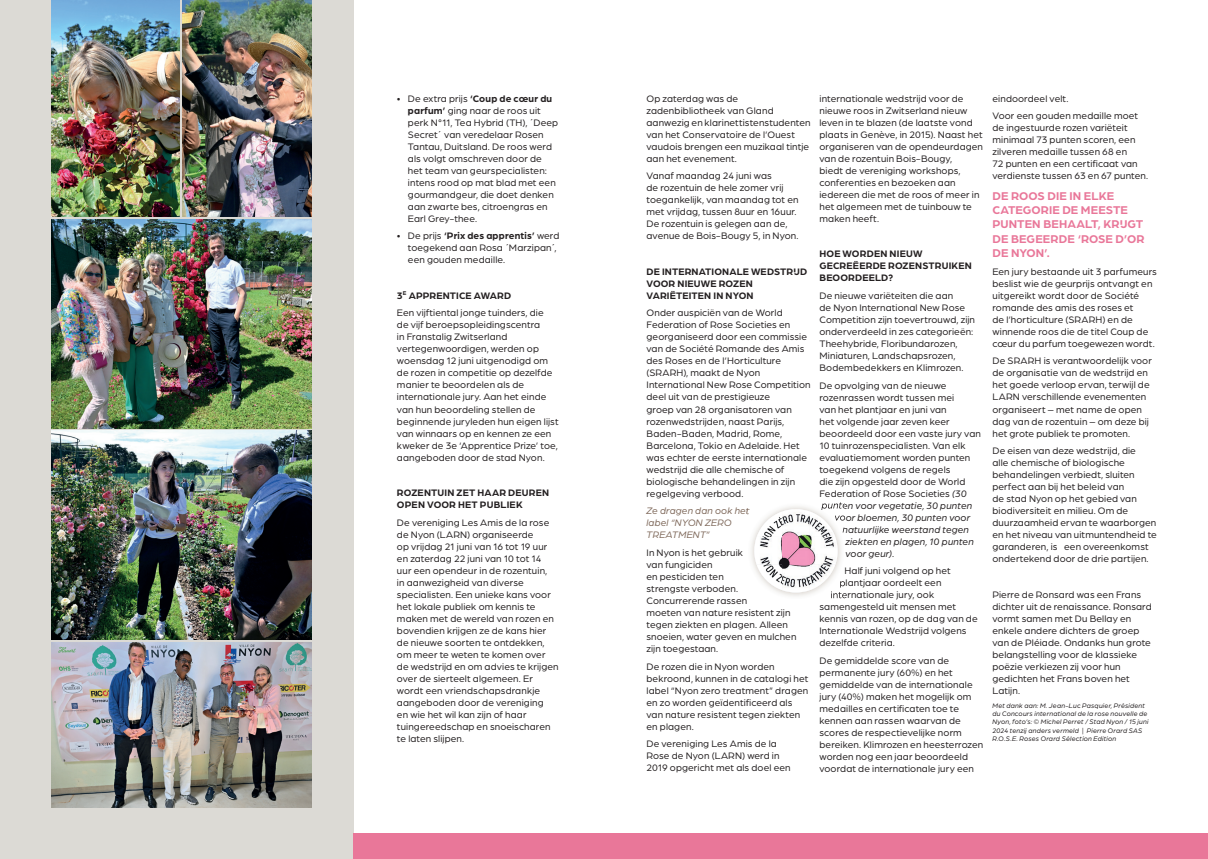
<style>
.page{position:relative;width:1208px;height:859px;background:#fff}
.page>*{position:absolute;margin:0;border:0;box-sizing:border-box;transform-origin:0 0}
.t1{font:700 12px/14.4px "Arboria";letter-spacing:.005em;color:#e97799}
.t2{font:10px/12px "Arboria";letter-spacing:.01em;color:#231f20}
.t3{font:700 10px/12px "Arboria";letter-spacing:.015em;color:#231f20}
.t4{font:italic 10px "Arboria";letter-spacing:.01em;color:#231f20}
.t5{font:italic 10px/12px "Arboria";letter-spacing:.01em;color:#7f695b}
.t6{font:italic 7px/8.4px "Arboria";letter-spacing:.02em;color:#231f20}
.s1{font-weight:700}
.s2{font-style:italic}
.s3{font-style:normal}
</style>
<div class="page">
<div style="left:0;top:0;width:353px;height:859px;background:#dcdad5"></div>
<img style="left:51px;top:431px;width:261px;height:208px">
<img style="left:749px;top:506px;width:92px;height:90px">
<img style="left:821px;top:502px;width:23px;height:8px">
<svg style="left:835px;top:514px;width:9px;height:20px"></svg>
<svg style="left:831px;top:579px;width:13px;height:20px"></svg>
<img style="left:756px;top:511px;width:26px;height:26px">
<img style="left:782px;top:509px;width:28px;height:28px">
<img style="left:810px;top:511px;width:25px;height:26px">
<img style="left:754px;top:537px;width:83px;height:28px">
<img style="left:756px;top:565px;width:26px;height:25px">
<img style="left:782px;top:565px;width:28px;height:27px">
<img style="left:810px;top:565px;width:25px;height:25px">
<img style="left:51px;top:0;width:129px;height:217px">
<img style="left:51px;top:642px;width:261px;height:166px">
<img style="left:183px;top:0;width:129px;height:217px">
<img style="left:51px;top:220px;width:261px;height:208px">
<div style="left:353px;top:833px;width:855px;height:26px;background:#e97799"></div>
<p class="t2" style="left:408px;top:92px;width:152px;text-indent:-11px">• De extra prĳs <span class="s1">‘Coup de cœur du parfum’</span> ging naar de roos uit perk N°11, Tea Hybrid (TH), ´Deep<br>Secret´ van veredelaar Rosen<br>Tantau, Duitsland. De roos werd als volgt omschreven door de het team van geurspecialisten: intens rood op mat blad met een gourmandgeur, die doet denken aan zwarte bes, citroengras en<br>Earl Grey-thee.</p>
<p class="t2" style="left:408px;top:230px;width:153px;text-indent:-11px">• De prĳs <span class="s1">‘Prix des apprentis’</span> werd toegekend aan Rosa ´Marzipan´, een gouden medaille.</p>
<p class="t2" style="left:397px;top:286px;width:148px;line-height:17.7px"><span class="s1">3</span><sup>E</sup> <span class="s1">APPRENTICE AWARD<br></span>Een vĳftiental jonge tuinders, die</p>
<p class="t2" style="left:397px;top:319px;width:163px">de vĳf beroepsopleidingscentra<br>in Franstalig Zwitserland vertegenwoordigen, werden op woensdag 12 juni uitgenodigd om de rozen in competitie op dezelfde manier te beoordelen als de internationale jury. Aan het einde van hun beoordeling stellen de beginnende juryleden hun eigen lĳst van winnaars op en kennen ze een kweker de 3e ‘Apprentice Prize’ toe, aangeboden door de stad Nyon.</p>
<p class="t3" style="left:397px;top:486px;width:154px">ROZENTUIN ZET HAAR DEUREN<br>OPEN VOOR HET PUBLIEK</p>
<p class="t2" style="left:397px;top:516px;width:163px">De vereniging Les Amis de la rose de Nyon (LARN) organiseerde<br>op vrĳdag 21 juni van 16 tot 19 uur en zaterdag 22 juni van 10 tot 14<br>uur een opendeur in de rozentuin,<br>in aanwezigheid van diverse specialisten. Een unieke kans voor het lokale publiek om kennis te maken met de wereld van rozen en bovendien krĳgen ze de kans hier de nieuwe soorten te ontdekken, om meer te weten te komen over de wedstrĳd en om advies te krĳgen over de sierteelt algemeen. Er wordt een vriendschapsdrankje aangeboden door de vereniging<br>en wie het wil kan zĳn of haar tuingereedschap en snoeischaren te laten slĳpen.</p>
<p class="t2" style="left:646px;top:92px;width:165px">Op zaterdag was de zadenbibliotheek van Gland aanwezig en klarinettistenstudenten van het Conservatoire de l’Ouest vaudois brengen een muzikaal tintje aan het evenement.</p>
<p class="t2" style="left:646px;top:170px;width:154px">Vanaf maandag 24 juni was<br>de rozentuin de hele zomer vrĳ toegankelĳk, van maandag tot en met vrĳdag, tussen 8uur en 16uur.<br>De rozentuin is gelegen aan de, avenue de Bois-Bougy 5, in Nyon.</p>
<p class="t3" style="left:646px;top:265px;width:162px">DE INTERNATIONALE WEDSTRĲD<br>VOOR NIEUWE ROZEN<br>VARIËTEITEN IN NYON</p>
<p class="t2" style="left:646px;top:307px;width:165px">Onder auspiciën van de World<br>Federation of Rose Societies en georganiseerd door een commissie van de Société Romande des Amis des Roses en de l’Horticulture (SRARH), maakt de Nyon<br>International New Rose Competition deel uit van de prestigieuze<br>groep van 28 organisatoren van rozenwedstrĳden, naast Parĳs,<br>Baden-Baden, Madrid, Rome,<br>Barcelona, Tokio en Adelaide. Het was echter de eerste internationale wedstrĳd die alle chemische of biologische behandelingen in zĳn regelgeving verbood.</p>
<p class="t5" style="left:646px;top:504px;width:104px">Ze dragen dan ook het label “NYON ZERO<br>TREATMENT”</p>
<p class="t2" style="left:646px;top:546px;width:151px">In Nyon is het gebruik<br>van fungiciden<br>en pesticiden ten<br>strengste verboden.<br>Concurrerende rassen<br>moeten van nature resistent zĳn tegen ziekten en plagen. Alleen snoeien, water geven en mulchen zĳn toegestaan.</p>
<p class="t2" style="left:646px;top:660px;width:163px">De rozen die in Nyon worden bekroond, kunnen in de catalogi het label “Nyon zero treatment” dragen en zo worden geïdentificeerd als van nature resistent tegen ziekten en plagen.</p>
<p class="t2" style="left:646px;top:737px;width:146px">De vereniging Les Amis de la<br>Rose de Nyon (LARN) werd in<br>2019 opgericht met als doel een</p>
<p class="t2" style="left:819px;top:92px;width:165px">internationale wedstrĳd voor de nieuwe roos in Zwitserland nieuw leven in te blazen (de laatste vond plaats in Genève, in 2015). Naast het organiseren van de opendeurdagen van de rozentuin Bois-Bougy,<br>biedt de vereniging workshops, conferenties en bezoeken aan iedereen die met de roos of meer in het algemeen met de tuinbouw te maken heeft.</p>
<p class="t3" style="left:819px;top:247px;width:154px">HOE WORDEN NIEUW<br>GECREËERDE ROZENSTRUIKEN<br>BEOORDEELD?</p>
<p class="t2" style="left:819px;top:289px;width:157px">De nieuwe variëteiten die aan<br>de Nyon International New Rose<br>Competition zĳn toevertrouwd, zĳn onderverdeeld in zes categorieën:<br>Theehybride, Floribundarozen,<br>Miniaturen, Landschapsrozen,<br>Bodembedekkers en Klimrozen.</p>
<p class="t2" style="left:819px;top:379px;width:128px">De opvolging van de nieuwe</p>
<p class="t2" style="left:819px;top:391px;width:136px">rozenrassen wordt tussen mei</p>
<p class="t2" style="left:819px;top:403px;width:129px">van het plantjaar en juni van</p>
<p class="t2" style="left:819px;top:415px;width:132px">het volgende jaar zeven keer</p>
<p class="t2" style="left:819px;top:427px;width:163px">beoordeeld door een vaste jury van</p>
<p class="t2" style="left:819px;top:439px;width:147px">10 tuinrozenspecialisten. Van elk</p>
<p class="t2" style="left:819px;top:451px;width:152px">evaluatiemoment worden punten</p>
<p class="t2" style="left:819px;top:463px;width:132px">toegekend volgens de regels</p>
<p class="t2" style="left:819px;top:475px;width:147px">die zĳn opgesteld door de World</p>
<p class="t2" style="left:819px;top:487px;width:149px">Federation of Rose Societies <span class="s2">(30</span></p>
<p class="t4" style="left:821px;top:499px;width:152px">punten voor vegetatie, 30 punten</p>
<p class="t4" style="left:834px;top:511px;width:137px">voor bloemen, 30 punten voor</p>
<p class="t4" style="left:842px;top:523px;width:128px">natuurlĳke weerstand tegen</p>
<p class="t4" style="left:845px;top:535px;width:130px">ziekten en plagen, 10 punten</p>
<p class="t4" style="left:845px;top:547px;width:50px">voor geur)<span class="s3">.</span></p>
<p class="t2" style="left:844px;top:564px;width:108px">Half juni volgend op het</p>
<p class="t2" style="left:839px;top:576px;width:103px">plantjaar oordeelt een</p>
<p class="t2" style="left:830px;top:588px;width:105px">internationale jury, ook</p>
<p class="t2" style="left:819px;top:600px;width:138px">samengesteld uit mensen met</p>
<p class="t2" style="left:819px;top:612px;width:160px">kennis van rozen, op de dag van de</p>
<p class="t2" style="left:819px;top:624px;width:149px">Internationale Wedstrĳd volgens</p>
<p class="t2" style="left:819px;top:636px;width:77px">dezelfde criteria.</p>
<p class="t2" style="left:819px;top:654px;width:165px">De gemiddelde score van de permanente jury (60%) en het gemiddelde van de internationale jury (40%) maken het mogelĳk om medailles en certificaten toe te kennen aan rassen waarvan de scores de respectievelĳke norm bereiken. Klimrozen en heesterrozen worden nog een jaar beoordeeld voordat de internationale jury een</p>
<p class="t2" style="left:992px;top:89px;width:147px;line-height:17.7px">eindoordeel velt.<br>Voor een gouden medaille moet</p>
<p class="t2" style="left:992px;top:122px;width:157px">de ingestuurde rozen variëteit minimaal 73 punten scoren, een zilveren medaille tussen 68 en<br>72 punten en een certificaat van verdienste tussen 63 en 67 punten.</p>
<p class="t1" style="left:992px;top:188px;width:153px">DE ROOS DIE IN ELKE<br>CATEGORIE DE MEESTE<br>PUNTEN BEHAALT, KRĲGT<br>DE BEGEERDE ‘ROSE D’OR<br>DE NYON’.</p>
<p class="t2" style="left:992px;top:265px;width:166px">Een jury bestaande uit 3 parfumeurs beslist wie de geurprĳs ontvangt en uitgereikt wordt door de Société romande des amis des roses et<br>de l’horticulture (SRARH) en de winnende roos die de titel Coup de cœur du parfum toegewezen wordt.</p>
<p class="t2" style="left:992px;top:355px;width:161px">De SRARH is verantwoordelĳk voor de organisatie van de wedstrĳd en het goede verloop ervan, terwĳl de<br>LARN verschillende evenementen organiseert – met name de open dag van de rozentuin – om deze bĳ het grote publiek te promoten.</p>
<p class="t2" style="left:992px;top:444px;width:166px">De eisen van deze wedstrĳd, die<br>alle chemische of biologische behandelingen verbiedt, sluiten perfect aan bĳ het beleid van<br>de stad Nyon op het gebied van biodiversiteit en milieu. Om de duurzaamheid ervan te waarborgen en het niveau van uitmuntendheid te garanderen, is een overeenkomst ondertekend door de drie partĳen.</p>
<p class="t2" style="left:992px;top:588px;width:161px">Pierre de Ronsard was een Frans dichter uit de renaissance. Ronsard vormt samen met Du Bellay en enkele andere dichters de groep van de Pléiade. Ondanks hun grote belangstelling voor de klassieke poëzie verkiezen zĳ voor hun gedichten het Frans boven het<br>Latĳn.</p>
<p class="t6" style="left:992px;top:701px;width:158px">Met dank aan: M. Jean-Luc Pasquier, Président du Concours international de la rose nouvelle de Nyon, foto’s: © Michel Perret / Stad Nyon / 15 juni 2024 tenzĳ anders vermeld | Pierre Orard SAS R.O.S.E. Roses Orard Sélection Edition</p>
</div>
